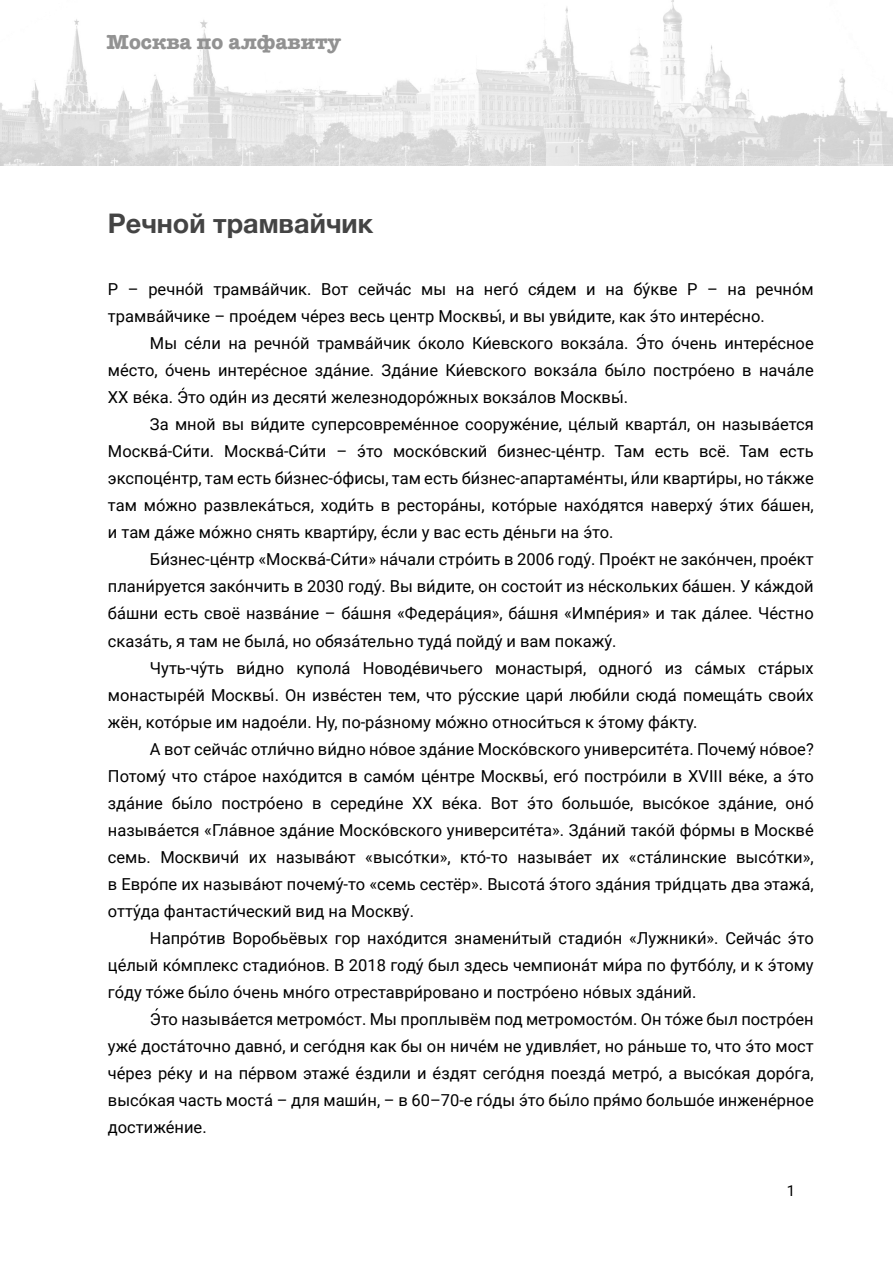
<style>
.page{position:relative;width:893px;height:1263px;background:#fff}
.page>*{position:absolute;margin:0;border:0;box-sizing:border-box;transform-origin:0 0}
.t1{font:700 27px "Helvetica Neue";color:#444}
.t2{font:700 21px "American Typewriter";color:#929292}
.t3{font:16.5px/27px "Roboto";color:#000;text-align:justify}
.t4{font:15px "Roboto";color:#000}
</style>
<div class="page">
<img style="left:0;top:0;width:893px;height:166px">
<p class="t2" style="left:106px;top:35px;width:236px">Москва по алфавиту</p>
<h1 class="t1" style="left:108px;top:206px;width:267px">Речной трамвайчик</h1>
<p class="t3" style="left:108px;top:278px;width:707px">Р – речно́й трамва́йчик. Вот сейча́с мы на него́ ся́дем и на бу́кве Р – на речно́м трамва́йчике – прое́дем че́рез весь центр Москвы́, и вы уви́дите, как э́то интере́сно.</p>
<p class="t3" style="left:108px;top:332px;width:707px;text-indent:42px">Мы се́ли на речно́й трамва́йчик о́коло Ки́евского вокза́ла. Это о́чень интере́сное ме́сто, о́чень интере́сное зда́ние. Зда́ние Ки́евского вокза́ла бы́ло постро́ено в нача́ле XX ве́ка. Это оди́н из десяти́железнодоро́жных вокза́лов Москвы́.</p>
<p class="t3" style="left:108px;top:413px;width:707px;text-indent:42px">За мной вы ви́дите суперсовреме́нное сооруже́ние, це́лый кварта́л, он называ́ется Москва́-Си́ти. Москва́-Си́ти – э́то моско́вский бизнес-це́нтр. Там есть всё. Там есть экспоце́нтр, там есть би́знес-о́фисы, там есть би́знес-апартаме́нты, и́ли кварти́ры, но та́кже там мо́жно развлека́ться, ходи́ть в рестора́ны, кото́рые нахо́дятся наверху́ э́тих ба́шен, и там да́же мо́жно снять кварти́ру, е́сли у вас есть де́ньги на э́то.</p>
<p class="t3" style="left:108px;top:548px;width:707px;text-indent:42px">Би́знес-це́нтр «Москва́-Си́ти» на́чали стро́ить в 2006 году́. Прое́кт не зако́нчен, прое́кт плани́руется зако́нчить в 2030 году́. Вы ви́дите, он состои́т из не́скольких ба́шен. У ка́ждой ба́шни есть своё назва́ние – ба́шня «Федера́ция», ба́шня «Импе́рия» и так да́лее. Че́стно сказа́ть, я там не была́, но обяза́тельно туда́пойду́и вам покажу́.</p>
<p class="t3" style="left:108px;top:656px;width:707px;text-indent:42px">Чуть-чу́ть ви́дно купола́ Новоде́вичьего монастыря́, одного́ из са́мых ста́рых монастыре́й Москвы́. Он изве́стен тем, что ру́сские цари́люби́ли сюда́помеща́ть свои́х жён, кото́рые им надое́ли. Ну, по-ра́зному мо́жно относи́ться к э́тому фа́кту.</p>
<p class="t3" style="left:108px;top:737px;width:713px;text-align:left;text-indent:42px">А вот сейча́с отли́чно ви́дно но́вое зда́ние Моско́вского университе́та. Почему́но́вое?<br>Потому́что ста́рое нахо́дится в само́м це́нтре Москвы́, его́постро́или в XVIII ве́ке, а э́то зда́ние бы́ло постро́ено в середи́не XX ве́ка. Вот э́то большо́е, высо́кое зда́ние, оно́ называ́ется «Гла́вное зда́ние Моско́вского университе́та». Зда́ний тако́й фо́рмы в Москве́ семь. Москвичи́ их называ́ют «высо́тки», кто́-то называ́ет их «ста́линские высо́тки», в Евро́пе их называ́ют почему́-то «семь сестёр». Высота́э́того зда́ния три́дцать два этажа́, отту́да фантасти́ческий вид на Москву́.</p>
<p class="t3" style="left:108px;top:926px;width:707px;text-indent:42px">Напро́тив Воробьёвых гор нахо́дится знамени́тый стадио́н «Лужники́». Сейча́с э́то це́лый ко́мплекс стадио́нов. В 2018 году́был здесь чемпиона́т ми́ра по футбо́лу, и к э́тому го́ду то́же бы́ло о́чень мно́го отреставри́ровано и постро́ено но́вых зда́ний.</p>
<p class="t3" style="left:108px;top:1007px;width:707px;text-indent:42px">Это называ́ется метромо́ст. Мы проплывём под метромосто́м. Он то́же был постро́ен уже́доста́точно давно́, и сего́дня как бы он ниче́м не удивля́ет, но ра́ньше то, что э́то мост че́рез ре́ку и на пе́рвом этаже́е́здили и е́здят сего́дня поезда́метро́, а высо́кая доро́га, высо́кая часть моста́– для маши́н, – в 60–70-е го́ды э́то бы́ло пря́мо большо́е инжене́рное достиже́ние.</p>
<p class="t4" style="left:787px;top:1184px;width:10px">1</p>
</div>
